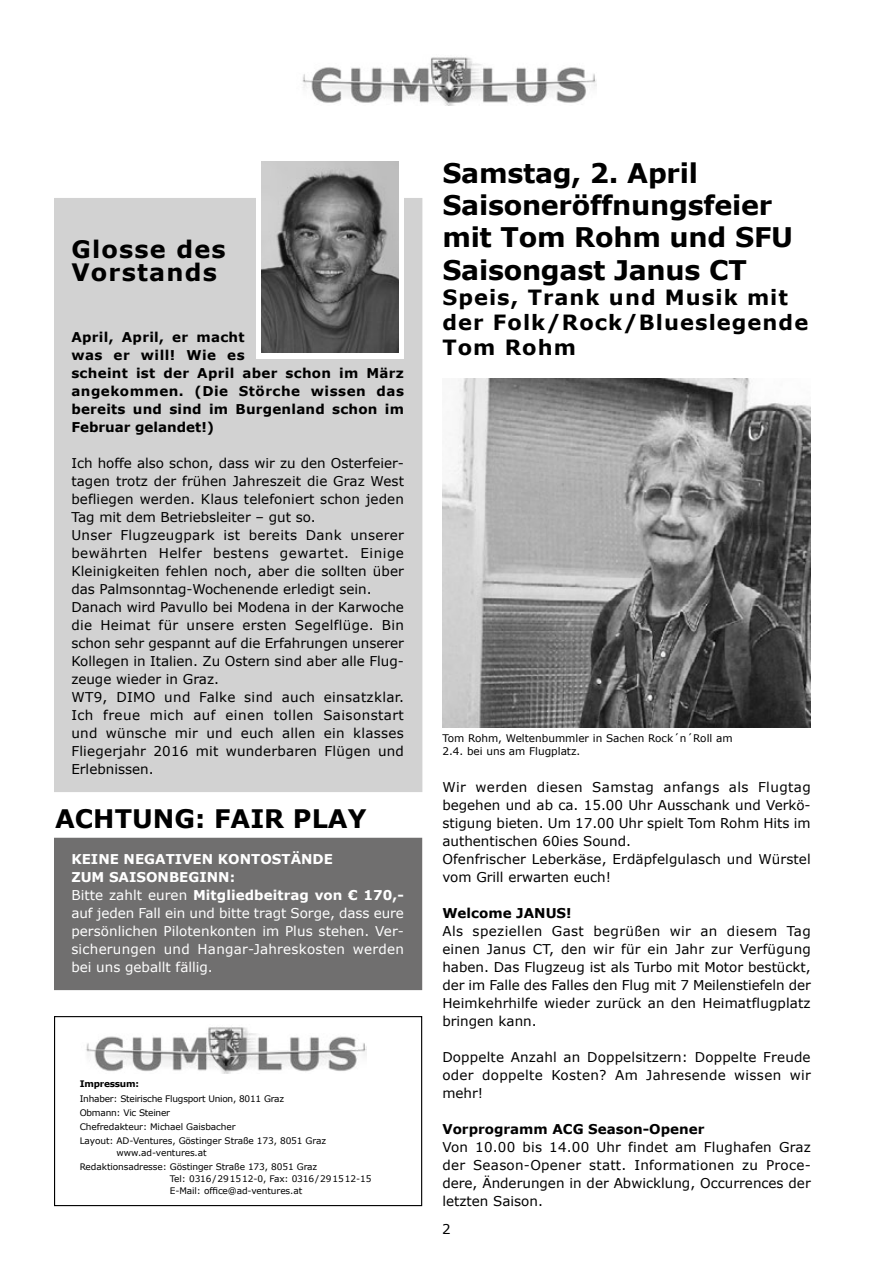
<style>
.page{position:relative;width:893px;height:1263px;background:#fff}
.page>*{position:absolute;margin:0;border:0;box-sizing:border-box;transform-origin:0 0}
.t1{font:700 27px/32.4px "Verdana";letter-spacing:-.01em;color:#000}
.t2{font:700 25.5px "Verdana";color:#000}
.t3{font:700 24px/22.5px "Verdana";letter-spacing:.05em;color:#000}
.t4{font:700 21px/25.2px "Verdana";letter-spacing:.05em;color:#000}
.t5{font:13.5px/18px "Verdana";letter-spacing:.005em;color:#000;text-align:justify}
.t6{font:13.5px/18px "Verdana";letter-spacing:.005em;color:#fff}
.t7{font:700 13.5px/18px "Verdana";letter-spacing:.02em;color:#000}
.t8{font:700 13.5px "Verdana";color:#000}
.t9{font:10.5px/13.5px "Verdana";color:#000}
.t10{font:9px/14.1px "Verdana";letter-spacing:-.01em;color:#000}
.t11{font:700 9px "Verdana";letter-spacing:-.025em;color:#000}
.s1{font-weight:700}
</style>
<div class="page">
<img style="left:302px;top:57px;width:295px;height:48px">
<div style="left:54px;top:838px;width:368px;height:152px;background:#706f6f"></div>
<div style="left:54px;top:198px;width:368px;height:594px;background:#d2d2d2"></div>
<div style="left:257px;top:157px;width:147px;height:202px;background:#fff"></div>
<img style="left:262px;top:161px;width:136px;height:192px">
<div style="left:54px;top:1016px;width:368px;height:190px;border:1px solid #000"></div>
<img style="left:86px;top:1027px;width:281px;height:46px">
<img style="left:442px;top:378px;width:369px;height:349px">
<h3 class="t3" style="left:71px;top:238px;width:156px">Glosse des<br>Vorstands</h3>
<p class="t7" style="left:71px;top:328px;width:334px">April, April, er macht<br>was er will! Wie es<br>scheint ist der April aber schon im März angekommen. (Die Störche wissen das bereits und sind im Burgenland schon im<br>Februar gelandet!)</p>
<p class="t5" style="left:71px;top:454px;width:334px;text-align:left">Ich hoffe also schon, dass wir zu den Osterfeier&shy;tagen trotz der frühen Jahreszeit die Graz West befliegen werden. Klaus telefoniert schon jeden Tag mit dem Betriebsleiter – gut so.<br>Unser Flugzeugpark ist bereits Dank unserer bewährten Helfer bestens gewartet. Einige Kleinigkeiten fehlen noch, aber die sollten über das Palmsonntag-Wochenende erledigt sein.<br>Danach wird Pavullo bei Modena in der Karwoche die Heimat für unsere ersten Segelflüge. Bin schon sehr gespannt auf die Erfahrungen unserer Kollegen in Italien. Zu Ostern sind aber alle Flug&shy;zeuge wieder in Graz.<br>WT9, DIMO und Falke sind auch einsatzklar.<br>Ich freue mich auf einen tollen Saisonstart und wünsche mir und euch allen ein klasses Fliegerjahr 2016 mit wunderbaren Flügen und Erlebnissen.</p>
<h2 class="t2" style="left:55px;top:801px;width:313px">ACHTUNG: FAIR PLAY</h2>
<p class="t6" style="left:71px;top:850px;width:334px"><span class="s1">KEINE NEGATIVEN KONTOSTÄNDE<br>ZUM SAISONBEGINN:<br></span>Bitte zahlt euren <span class="s1">Mitgliedbeitrag von € 170,- </span>auf jeden Fall ein und bitte tragt Sorge, dass eure persönlichen Pilotenkonten im Plus stehen. Ver&shy;sicherungen und Hangar-Jahreskosten werden bei uns geballt fällig.</p>
<p class="t11" style="left:80px;top:1078px;width:61px">Impressum:</p>
<p class="t10" style="left:80px;top:1091px;width:248px">Inhaber: Steirische Flugsport Union, 8011 Graz Obmann: Vic Steiner<br>Chefredakteur: Michael Gaisbacher<br>Layout: AD-Ventures, Göstinger Straße 173, 8051 Graz</p>
<p class="t10" style="left:80px;top:1145px;width:239px;text-indent:37px">www.ad-ventures.at<br>Redaktionsadresse: Göstinger Straße 173, 8051 Graz</p>
<p class="t10" style="left:170px;top:1173px;width:203px;line-height:12px">Tel: 0316/291512-0, Fax: 0316/291512-15<br>E-Mail: office@ad-ventures.at</p>
<h1 class="t1" style="left:442px;top:156px;width:352px">Samstag, 2. April<br>Saisoneröffnungsfeier mit Tom Rohm und SFU<br>Saisongast Janus CT</h1>
<h3 class="t4" style="left:442px;top:284px;width:367px">Speis, Trank und Musik mit der Folk/Rock/Blueslegende<br>Tom Rohm</h3>
<p class="t9" style="left:442px;top:731px;width:292px">Tom Rohm, Weltenbummler in Sachen Rock´n´Roll am<br>2.4. bei uns am Flugplatz.</p>
<p class="t5" style="left:442px;top:778px;width:370px;text-align:left">Wir werden diesen Samstag anfangs als Flugtag begehen und ab ca. 15.00 Uhr Ausschank und Verkö&shy;stigung bieten. Um 17.00 Uhr spielt Tom Rohm Hits im authentischen 60ies Sound.<br>Ofenfrischer Leberkäse, Erdäpfelgulasch und Würstel vom Grill erwarten euch!</p>
<p class="t8" style="left:442px;top:904px;width:131px">Welcome JANUS!</p>
<p class="t5" style="left:442px;top:922px;width:370px">Als speziellen Gast begrüßen wir an diesem Tag einen Janus CT, den wir für ein Jahr zur Verfügung haben. Das Flugzeug ist als Turbo mit Motor bestückt, der im Falle des Falles den Flug mit 7 Meilenstiefeln der Heimkehrhilfe wieder zurück an den Heimatflugplatz bringen kann.</p>
<p class="t5" style="left:442px;top:1048px;width:370px">Doppelte Anzahl an Doppelsitzern: Doppelte Freude oder doppelte Kosten? Am Jahresende wissen wir mehr!</p>
<p class="t8" style="left:442px;top:1119px;width:263px">Vorprogramm ACG Season-Opener</p>
<p class="t5" style="left:442px;top:1138px;width:370px">Von 10.00 bis 14.00 Uhr findet am Flughafen Graz der Season-Opener statt. Informationen zu Proce&shy;dere, Änderungen in der Abwicklung, Occurrences der letzten Saison.</p>
<p class="t5" style="left:442px;top:1220px;width:10px">2</p>
</div>
